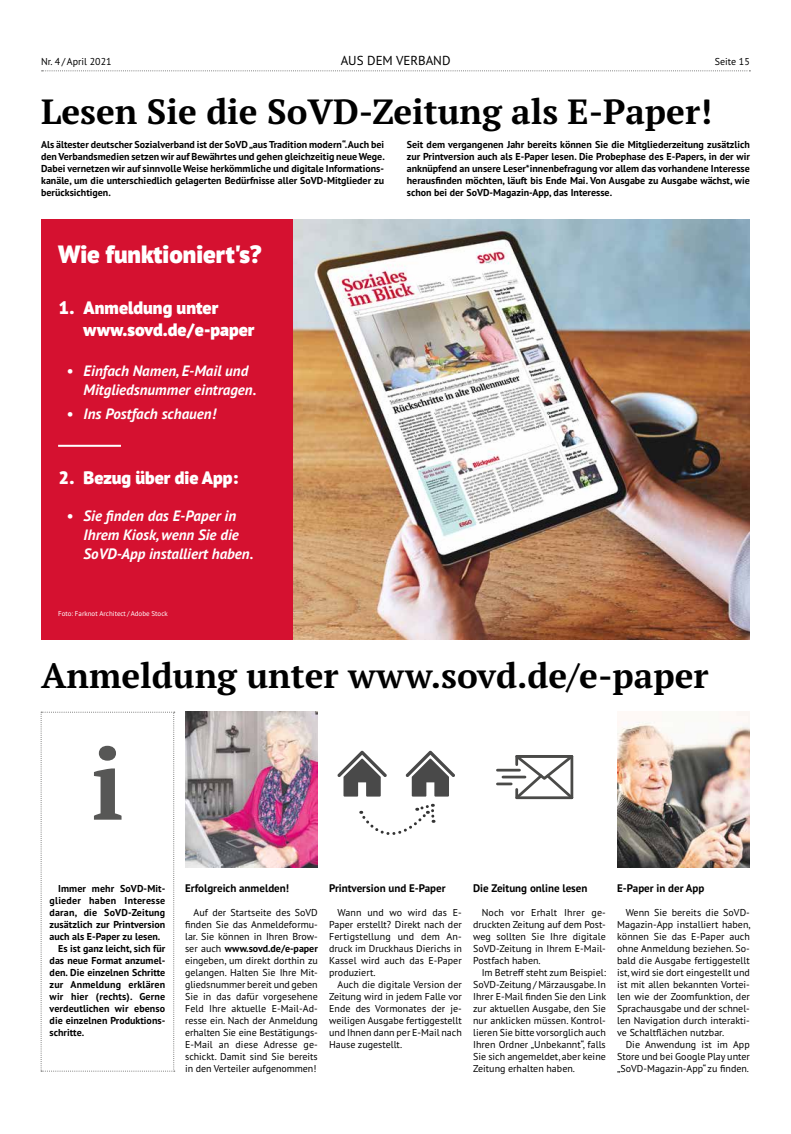
<style>
.page{position:relative;width:791px;height:1134px;background:#fff}
.page>*{position:absolute;margin:0;border:0;box-sizing:border-box;transform-origin:0 0}
.t1{font:700 100px "PT Serif Pro";color:#575756}
.t2{font:700 35px "PT Serif Pro";color:#000}
.t3{font:900 25px "PT Sans Pro";color:#fff}
.t4{font:900 18px/21.6px "PT Sans Pro";color:#fff}
.t5{font:italic 700 15px/19px "PT Sans Pro";color:#fff}
.t6{font:13px "PT Sans Pro";color:#000}
.t7{font:700 11px "PT Sans Pro";color:#000}
.t8{font:10px/12px "PT Sans Pro";color:#000;text-align:justify}
.t9{font:700 10px/12px "PT Sans Pro";color:#000;text-align:justify}
.t10{font:700 10px "PT Sans Pro";letter-spacing:.02em;color:#000}
.t11{font:7px "PT Sans Pro";color:#fff}
.s1{font-weight:700}
</style>
<div class="page">
<img style="left:292px;top:220px;width:458px;height:420px">
<div style="left:41px;top:220px;width:251px;height:420px;background:#d51130"></div>
<svg style="left:337px;top:751px;width:50px;height:45px"></svg>
<svg style="left:406px;top:751px;width:49px;height:45px"></svg>
<svg style="left:360px;top:803px;width:75px;height:32px"></svg>
<svg style="left:509px;top:755px;width:65px;height:45px"></svg>
<hr style="left:497px;top:769px;width:22px;height:2px;background:#1d1d1b">
<hr style="left:503px;top:776px;width:22px;height:2px;background:#1d1d1b">
<hr style="left:497px;top:782px;width:14px;height:3px;background:#1d1d1b">
<img style="left:185px;top:712px;width:133px;height:156px">
<img style="left:617px;top:712px;width:133px;height:156px">
<svg style="left:41px;top:712px;width:134px;height:359px"></svg>
<hr style="left:58px;top:445px;width:63px;height:2px;background:#fff">
<svg style="left:42px;top:70px;width:708px;height:1px"></svg>
<p class="t8" style="left:41px;top:55px;width:72px">Nr. 4 / April 2021</p>
<h3 class="t6" style="left:341px;top:52px;width:111px">AUS DEM VERBAND</h3>
<p class="t8" style="left:715px;top:55px;width:36px">Seite 15</p>
<h2 class="t2" style="left:41px;top:88px;width:672px">Lesen Sie die SoVD-Zeitung als E-Paper!</h2>
<p class="t9" style="left:41px;top:138px;width:345px">Als ältester deutscher Sozialverband ist der SoVD „aus Tradition modern“. Auch bei den Verbandsmedien setzen wir auf Bewährtes und gehen gleichzeitig neue Wege.<br>Dabei vernetzen wir auf sinnvolle Weise herkömmliche und digitale Informations&shy;kanäle, um die unterschiedlich gelagerten Bedürfnisse aller SoVD-Mitglieder zu berücksichtigen.</p>
<p class="t9" style="left:407px;top:138px;width:345px">Seit dem vergangenen Jahr bereits können Sie die Mitgliederzeitung zusätzlich zur Printversion auch als E-Paper lesen. Die Probephase des E-Papers, in der wir anknüpfend an unsere Leser*innenbefragung vor allem das vorhandene Interesse herausfinden möchten, läuft bis Ende Mai. Von Ausgabe zu Ausgabe wächst, wie schon bei der SoVD-Magazin-App, das Interesse.</p>
<h3 class="t3" style="left:58px;top:237px;width:205px">Wie funktioniert's?</h3>
<h3 class="t4" style="left:84px;top:297px;width:172px;text-indent:-26px">1. Anmeldung unter www.sovd.de/e-paper</h3>
<h3 class="t5" style="left:84px;top:361px;width:174px;text-indent:-17px">• Einfach Namen, E-Mail und<br>Mitgliedsnummer eintragen.</h3>
<h3 class="t5" style="left:67px;top:404px;width:151px">• Ins Postfach schauen!</h3>
<h3 class="t4" style="left:58px;top:467px;width:182px">2. Bezug über die App:</h3>
<h3 class="t5" style="left:84px;top:506px;width:171px;text-indent:-17px">• Sie finden das E-Paper in<br>Ihrem Kiosk, wenn Sie die<br>SoVD-App installiert haben.</h3>
<p class="t11" style="left:58px;top:609px;width:111px">Foto: Farknot Architect / Adobe Stock</p>
<h2 class="t2" style="left:41px;top:653px;width:669px">Anmeldung unter www.sovd.de/e-paper</h2>
<h1 class="t1" style="left:91px;top:718px;width:35px">i</h1>
<p class="t9" style="left:58px;top:882px;width:109px">Immer mehr SoVD-Mit-</p>
<p class="t10" style="left:50px;top:893px;width:117px">glieder haben Interesse</p>
<p class="t9" style="left:50px;top:906px;width:117px">daran, die SoVD-Zeitung</p>
<p class="t9" style="left:50px;top:918px;width:117px">zusätzlich zur Printversion</p>
<p class="t9" style="left:50px;top:930px;width:112px">auch als E-Paper zu lesen.</p>
<p class="t9" style="left:58px;top:942px;width:109px">Es ist ganz leicht, sich für</p>
<p class="t9" style="left:50px;top:954px;width:117px">das neue Format anzumel-</p>
<p class="t9" style="left:50px;top:966px;width:117px">den. Die einzelnen Schritte</p>
<p class="t10" style="left:50px;top:977px;width:117px">zur Anmeldung erklären</p>
<p class="t10" style="left:50px;top:989px;width:117px">wir hier (rechts). Gerne</p>
<p class="t9" style="left:50px;top:1002px;width:117px">verdeutlichen wir ebenso</p>
<p class="t9" style="left:50px;top:1014px;width:117px">die einzelnen Produktions-</p>
<p class="t9" style="left:50px;top:1026px;width:36px">schritte.</p>
<p class="t7" style="left:185px;top:880px;width:105px">Erfolgreich anmelden!</p>
<p class="t8" style="left:185px;top:906px;width:134px;text-indent:8px">Auf der Startseite des SoVD finden Sie das Anmeldeformu&shy;lar. Sie können in Ihren Brow&shy;ser auch <span class="s1">www.sovd.de/e-paper </span>eingeben, um direkt dorthin zu gelangen. Halten Sie Ihre Mit&shy;gliedsnummer bereit und geben Sie in das dafür vorgesehene Feld Ihre aktuelle E-Mail-Ad&shy;resse ein. Nach der Anmeldung erhalten Sie eine Bestätigungs-E-Mail an diese Adresse ge&shy;schickt. Damit sind Sie bereits in den Verteiler aufgenommen!</p>
<p class="t7" style="left:329px;top:880px;width:118px">Printversion und E-Paper</p>
<p class="t8" style="left:329px;top:906px;width:134px;text-indent:8px">Wann und wo wird das E-Paper erstellt? Direkt nach der Fertigstellung und dem An&shy;druck im Druckhaus Dierichs in Kassel wird auch das E-Paper produziert.</p>
<p class="t8" style="left:329px;top:978px;width:134px;text-indent:8px">Auch die digitale Version der Zeitung wird in jedem Falle vor Ende des Vormonates der je&shy;weiligen Ausgabe fertiggestellt und Ihnen dann per E-Mail nach Hause zugestellt.</p>
<p class="t7" style="left:473px;top:880px;width:116px">Die Zeitung online lesen</p>
<p class="t8" style="left:473px;top:906px;width:134px;text-indent:8px">Noch vor Erhalt Ihrer ge&shy;druckten Zeitung auf dem Post&shy;weg sollten Sie Ihre digitale SoVD-Zeitung in Ihrem E-Mail-Postfach haben.</p>
<p class="t8" style="left:473px;top:966px;width:134px;text-indent:8px">Im Betreff steht zum Beispiel:<br>SoVD-Zeitung / Märzausgabe. In Ihrer E-Mail finden Sie den Link zur aktuellen Ausgabe, den Sie nur anklicken müssen. Kontrol&shy;lieren Sie bitte vorsorglich auch Ihren Ordner „Unbekannt“, falls Sie sich angemeldet, aber keine Zeitung erhalten haben.</p>
<p class="t7" style="left:617px;top:880px;width:89px">E-Paper in der App</p>
<p class="t8" style="left:617px;top:906px;width:135px;text-indent:8px">Wenn Sie bereits die SoVD-Magazin-App installiert haben, können Sie das E-Paper auch ohne Anmeldung beziehen. So&shy;bald die Ausgabe fertiggestellt ist, wird sie dort eingestellt und ist mit allen bekannten Vortei&shy;len wie der Zoomfunktion, der Sprachausgabe und der schnel&shy;len Navigation durch interakti&shy;ve Schaltflächen nutzbar.</p>
<p class="t8" style="left:617px;top:1038px;width:134px;text-indent:8px">Die Anwendung ist im App Store und bei Google Play unter „SoVD-Magazin-App“ zu finden.</p>
</div>
